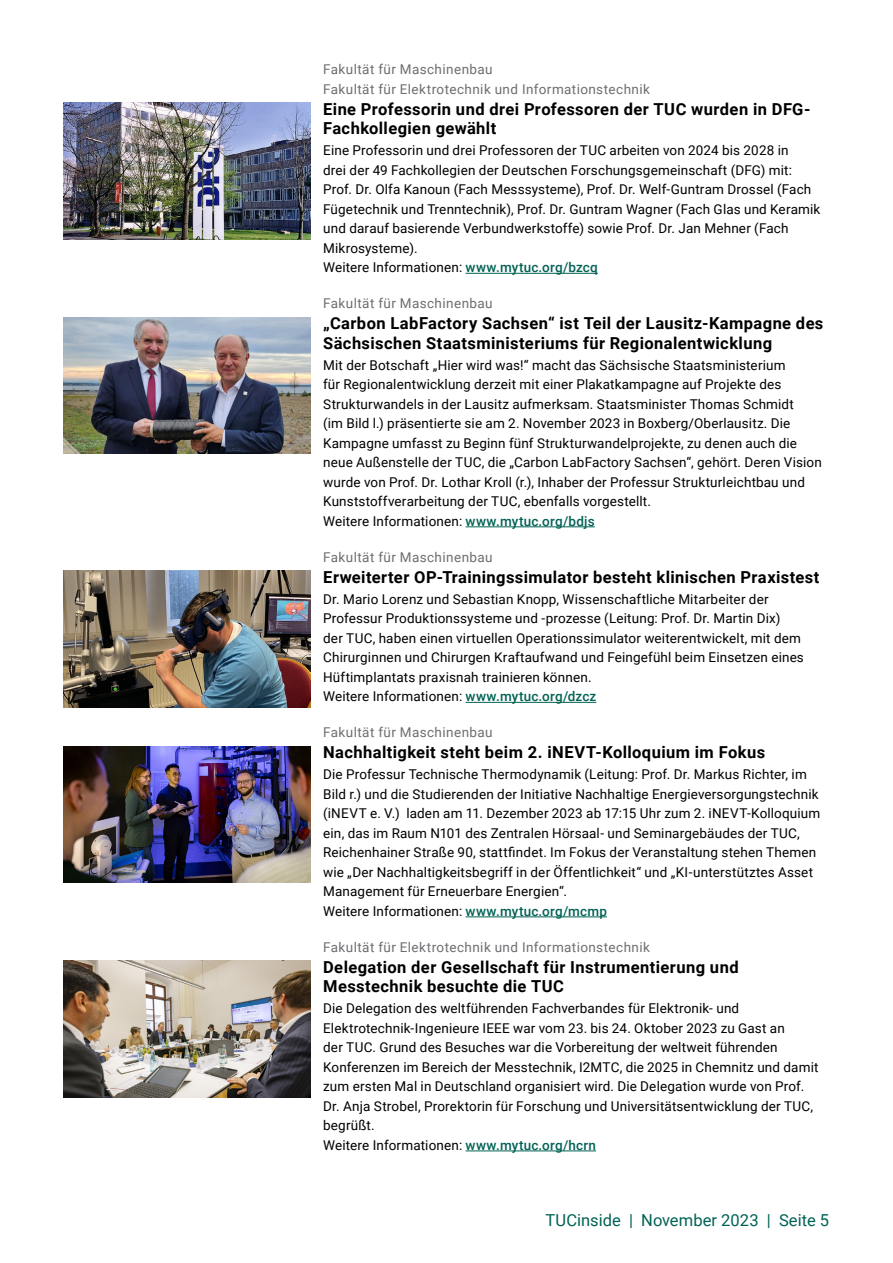
<style>
.page{position:relative;width:893px;height:1263px;background:#fff}
.page>*{position:absolute;margin:0;border:0;box-sizing:border-box;transform-origin:0 0}
.H3__Haupt-__Überschrift{font:700 16.5px/19.5px "Roboto";letter-spacing:.025em;color:#000}
.t1{font:16.5px "Roboto";letter-spacing:.005em;color:#006254}
.Fließtext_deutsch{font:13.5px/19.5px "Roboto";letter-spacing:.01em;color:#000}
.H2_Rubrik__Fakultät_Einrichtung{font:13.5px "Roboto";letter-spacing:.03em;color:#6d6e71}
.s1{font-weight:500;color:#006254}
</style>
<div class="page">
<hr style="left:466px;top:273px;width:132px;height:1px;background:#006254">
<img style="left:64px;top:103px;width:246px;height:136px">
<hr style="left:466px;top:526px;width:129px;height:1px;background:#006254">
<img style="left:64px;top:317px;width:246px;height:137px">
<hr style="left:466px;top:702px;width:130px;height:1px;background:#006254">
<img style="left:64px;top:571px;width:246px;height:136px">
<hr style="left:466px;top:916px;width:141px;height:1px;background:#006254">
<img style="left:64px;top:746px;width:246px;height:137px">
<hr style="left:466px;top:1150px;width:130px;height:1px;background:#006254">
<img style="left:64px;top:961px;width:246px;height:136px">
<h2 class="H2_Rubrik__Fakultät_Einrichtung" style="left:323px;top:60px;width:171px">Fakultät für Maschinenbau</h2>
<h2 class="H2_Rubrik__Fakultät_Einrichtung" style="left:323px;top:80px;width:328px">Fakultät für Elektrotechnik und Informationstechnik</h2>
<h3 class="H3__Haupt-__Überschrift" style="left:323px;top:99px;width:489px">Eine Professorin und drei Professoren der TUC wurden in DFG-<br>Fachkollegien gewählt</h3>
<p class="Fließtext_deutsch" style="left:323px;top:140px;width:499px">Eine Professorin und drei Professoren der TUC arbeiten von 2024 bis 2028 in<br>drei der 49 Fachkollegien der Deutschen Forschungsgemeinschaft (DFG) mit:<br>Prof. Dr. Olfa Kanoun (Fach Messsysteme), Prof. Dr. Welf-Guntram Drossel (Fach Fügetechnik und Trenntechnik), Prof. Dr. Guntram Wagner (Fach Glas und Keramik und darauf basierende Verbundwerkstoffe) sowie Prof. Dr. Jan Mehner (Fach Mikrosysteme).</p>
<p class="Fließtext_deutsch" style="left:323px;top:257px;width:276px">Weitere Informationen: <span class="s1">www.mytuc.org/bzcq</span></p>
<h2 class="H2_Rubrik__Fakultät_Einrichtung" style="left:323px;top:294px;width:171px">Fakultät für Maschinenbau</h2>
<h3 class="H3__Haupt-__Überschrift" style="left:323px;top:313px;width:502px">„Carbon LabFactory Sachsen“ ist Teil der Lausitz-Kampagne des<br>Sächsischen Staatsministeriums für Regionalentwicklung</h3>
<p class="Fließtext_deutsch" style="left:323px;top:355px;width:500px">Mit der Botschaft „Hier wird was!“ macht das Sächsische Staatsministerium<br>für Regionalentwicklung derzeit mit einer Plakatkampagne auf Projekte des Strukturwandels in der Lausitz aufmerksam. Staatsminister Thomas Schmidt<br>(im Bild l.) präsentierte sie am 2. November 2023 in Boxberg/Oberlausitz. Die Kampagne umfasst zu Beginn fünf Strukturwandelprojekte, zu denen auch die neue Außenstelle der TUC, die „Carbon LabFactory Sachsen“, gehört. Deren Vision wurde von Prof. Dr. Lothar Kroll (r.), Inhaber der Professur Strukturleichtbau und Kunststoffverarbeitung der TUC, ebenfalls vorgestellt.</p>
<p class="Fließtext_deutsch" style="left:323px;top:511px;width:273px">Weitere Informationen: <span class="s1">www.mytuc.org/bdjs</span></p>
<h2 class="H2_Rubrik__Fakultät_Einrichtung" style="left:323px;top:548px;width:171px">Fakultät für Maschinenbau</h2>
<h3 class="H3__Haupt-__Überschrift" style="left:323px;top:567px;width:498px">Erweiterter OP-Trainingssimulator besteht klinischen Praxistest</h3>
<p class="Fließtext_deutsch" style="left:323px;top:589px;width:482px">Dr. Mario Lorenz und Sebastian Knopp, Wissenschaftliche Mitarbeiter der Professur Produktionssysteme und -prozesse (Leitung: Prof. Dr. Martin Dix)<br>der TUC, haben einen virtuellen Operationssimulator weiterentwickelt, mit dem Chirurginnen und Chirurgen Kraftaufwand und Feingefühl beim Einsetzen eines Hüftimplantats praxisnah trainieren können.</p>
<p class="Fließtext_deutsch" style="left:323px;top:686px;width:275px">Weitere Informationen: <span class="s1">www.mytuc.org/dzcz</span></p>
<h2 class="H2_Rubrik__Fakultät_Einrichtung" style="left:323px;top:723px;width:171px">Fakultät für Maschinenbau</h2>
<h3 class="H3__Haupt-__Überschrift" style="left:323px;top:742px;width:443px">Nachhaltigkeit steht beim 2. iNEVT-Kolloquium im Fokus</h3>
<p class="Fließtext_deutsch" style="left:323px;top:764px;width:499px">Die Professur Technische Thermodynamik (Leitung: Prof. Dr. Markus Richter, im Bild r.) und die Studierenden der Initiative Nachhaltige Energieversorgungstechnik (iNEVT e. V.) laden am 11. Dezember 2023 ab 17:15 Uhr zum 2. iNEVT-Kolloquium ein, das im Raum N101 des Zentralen Hörsaal- und Seminargebäudes der TUC, Reichenhainer Straße 90, stattfindet. Im Fokus der Veranstaltung stehen Themen wie „Der Nachhaltigkeitsbegriff in der Öffentlichkeit“ und „KI-unterstütztes Asset Management für Erneuerbare Energien“.</p>
<p class="Fließtext_deutsch" style="left:323px;top:901px;width:285px">Weitere Informationen: <span class="s1">www.mytuc.org/mcmp</span></p>
<h2 class="H2_Rubrik__Fakultät_Einrichtung" style="left:323px;top:938px;width:328px">Fakultät für Elektrotechnik und Informationstechnik</h2>
<h3 class="H3__Haupt-__Überschrift" style="left:323px;top:957px;width:417px">Delegation der Gesellschaft für Instrumentierung und<br>Messtechnik besuchte die TUC</h3>
<p class="Fließtext_deutsch" style="left:323px;top:998px;width:497px">Die Delegation des weltführenden Fachverbandes für Elektronik- und Elektrotechnik-Ingenieure IEEE war vom 23. bis 24. Oktober 2023 zu Gast an<br>der TUC. Grund des Besuches war die Vorbereitung der weltweit führenden Konferenzen im Bereich der Messtechnik, I2MTC, die 2025 in Chemnitz und damit zum ersten Mal in Deutschland organisiert wird. Die Delegation wurde von Prof.<br>Dr. Anja Strobel, Prorektorin für Forschung und Universitätsentwicklung der TUC, begrüßt.</p>
<p class="Fließtext_deutsch" style="left:323px;top:1135px;width:274px">Weitere Informationen: <span class="s1">www.mytuc.org/hcrn</span></p>
<p class="t1" style="left:545px;top:1209px;width:285px">TUCinside | November 2023 | Seite 5</p>
</div>
